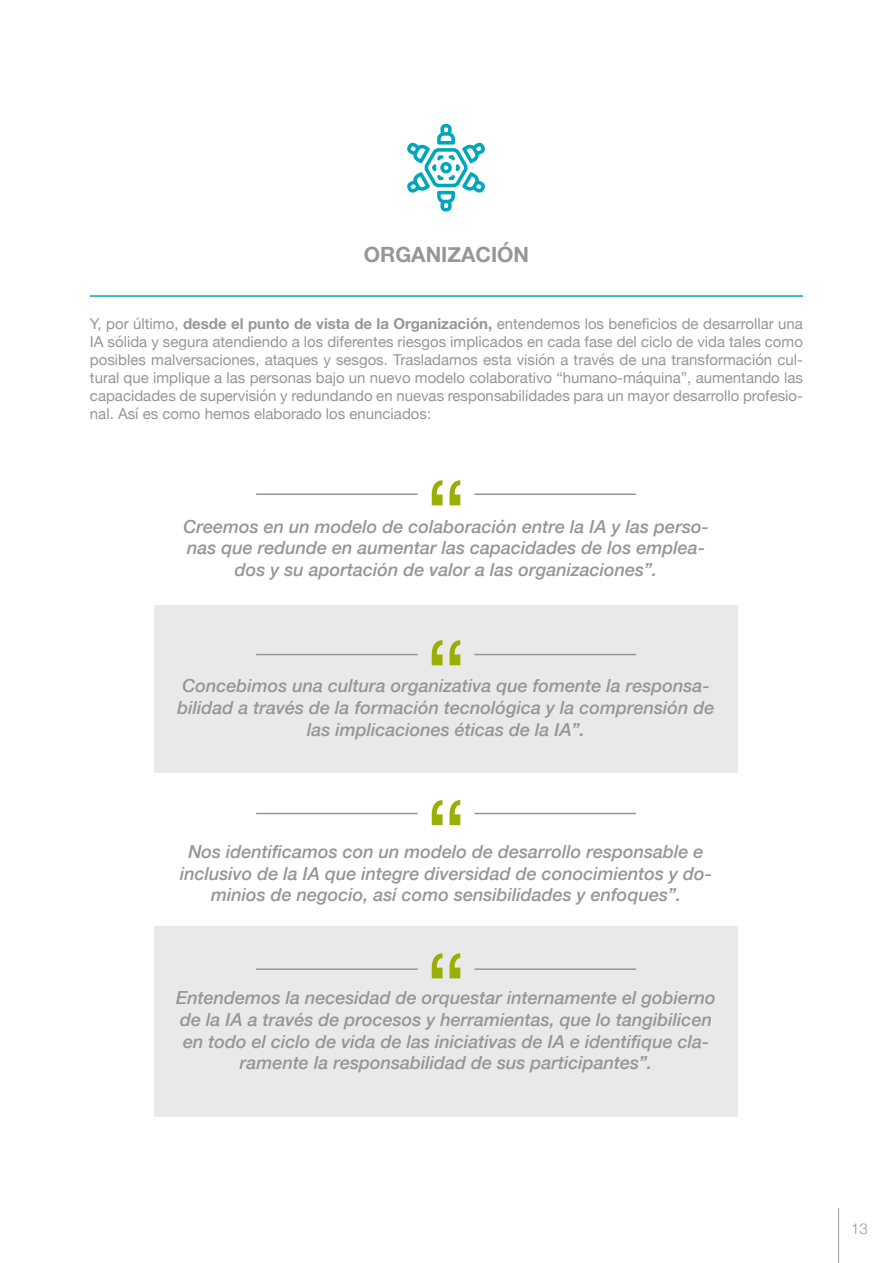
<style>
.page{position:relative;width:893px;height:1263px;background:#fff}
.page>*{position:absolute;margin:0;border:0;box-sizing:border-box;transform-origin:0 0}
.t1{font:700 21px "Helvetica Neue";color:#969696}
.t2{font:italic 500 18px/21.6px "Helvetica Neue";color:#969696;text-align:center}
.t3{font:15px/18px "Helvetica Neue";color:#969696;text-align:justify}
.t4{font:300 15px "Helvetica Neue";color:#969696}
.s1{font-weight:700}
</style>
<div class="page">
<hr style="left:90px;top:295px;width:713px;height:2px;background:#00a6bb">
<div style="left:155px;top:606px;width:583px;height:167px;background:#e9e9e9"></div>
<div style="left:155px;top:926px;width:583px;height:191px;background:#e9e9e9"></div>
<svg style="left:432px;top:480px;width:28px;height:25px"></svg>
<svg style="left:432px;top:800px;width:28px;height:25px"></svg>
<svg style="left:432px;top:640px;width:28px;height:25px"></svg>
<svg style="left:432px;top:953px;width:28px;height:25px"></svg>
<hr style="left:474px;top:493px;width:162px;height:2px;background:#969696">
<hr style="left:256px;top:493px;width:162px;height:2px;background:#969696">
<hr style="left:474px;top:654px;width:162px;height:1px;background:#969696">
<hr style="left:256px;top:654px;width:162px;height:1px;background:#969696">
<hr style="left:474px;top:813px;width:162px;height:1px;background:#969696">
<hr style="left:256px;top:813px;width:162px;height:1px;background:#969696">
<hr style="left:474px;top:968px;width:162px;height:2px;background:#969696">
<hr style="left:256px;top:968px;width:162px;height:2px;background:#969696">
<svg style="left:407px;top:124px;width:78px;height:87px"></svg>
<hr style="left:838px;top:1208px;width:1px;height:55px;background:#969696">
<p class="t1" style="left:364px;top:238px;width:167px">ORGANIZACIÓN</p>
<p class="t3" style="left:90px;top:315px;width:715px">Y, por último, <span class="s1">desde el punto de vista de la Organización,</span> entendemos los beneficios de desarrollar una IA sólida y segura atendiendo a los diferentes riesgos implicados en cada fase del ciclo de vida tales como posibles malversaciones, ataques y sesgos. Trasladamos esta visión a través de una transformación cul&shy;tural que implique a las personas bajo un nuevo modelo colaborativo “humano-máquina”, aumentando las capacidades de supervisión y redundando en nuevas responsabilidades para un mayor desarrollo profesio&shy;nal. Así es como hemos elaborado los enunciados:</p>
<p class="t2" style="left:183px;top:514px;width:527px">Creemos en un modelo de colaboración entre la IA y las perso&shy;nas que redunde en aumentar las capacidades de los emplea&shy;dos y su aportación de valor a las organizaciones”.</p>
<p class="t2" style="left:178px;top:674px;width:538px">Concebimos una cultura organizativa que fomente la responsa&shy;bilidad a través de la formación tecnológica y la comprensión de las implicaciones éticas de la IA”.</p>
<p class="t2" style="left:180px;top:840px;width:533px">Nos identificamos con un modelo de desarrollo responsable e inclusivo de la IA que integre diversidad de conocimientos y do&shy;minios de negocio, así como sensibilidades y enfoques”.</p>
<p class="t2" style="left:176px;top:986px;width:541px">Entendemos la necesidad de orquestar internamente el gobierno de la IA a través de procesos y herramientas, que lo tangibilicen en todo el ciclo de vida de las iniciativas de IA e identifique cla&shy;ramente la responsabilidad de sus participantes”.</p>
<p class="t4" style="left:851px;top:1217px;width:18px">13</p>
</div>
